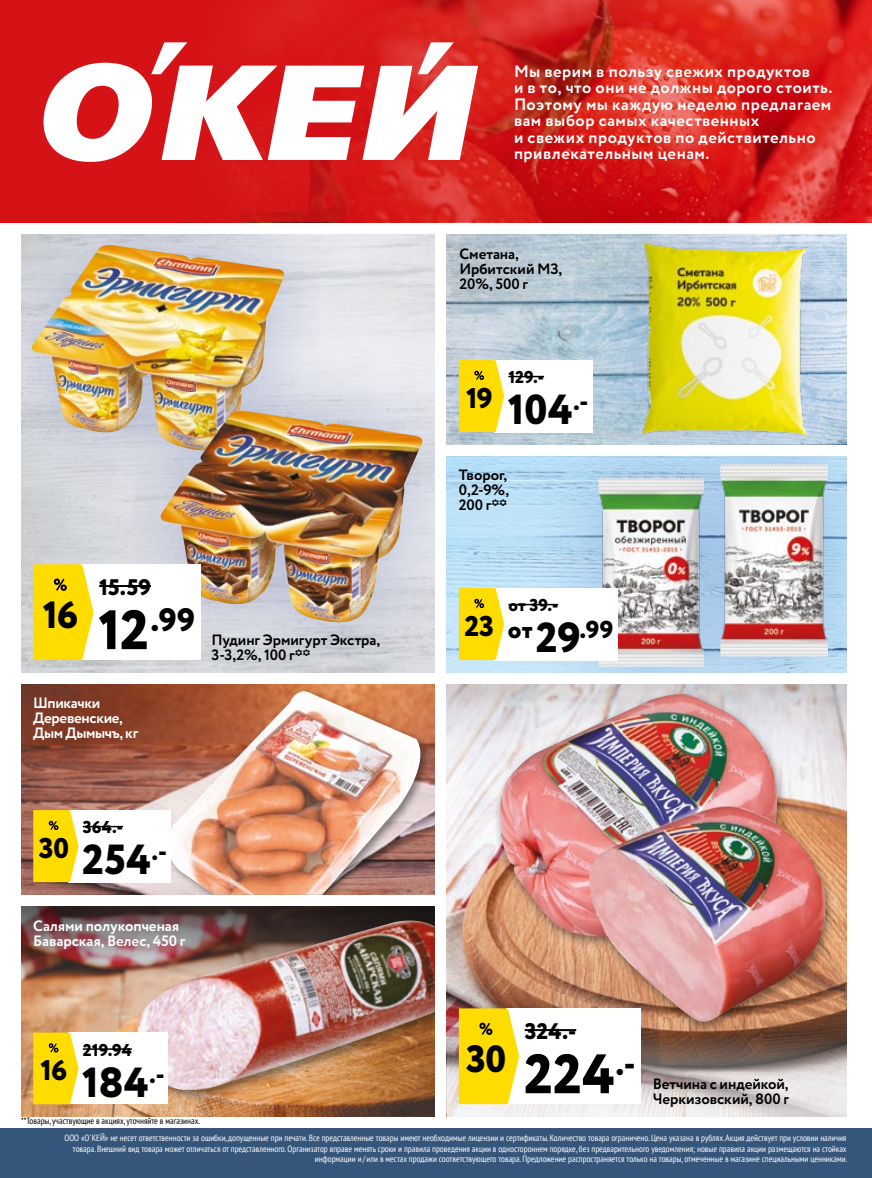
<style>
.page{position:relative;width:872px;height:1178px;background:#fff}
.page>*{position:absolute;margin:0;border:0;box-sizing:border-box;transform-origin:0 0}
.t1{font:800 55.5px "Circe";color:#000}
.t2{font:800 42px "Circe";letter-spacing:.005em;color:#000}
.t3{font:800 37.95px "Circe";color:#000}
.t4{font:800 32.4px "Circe";color:#000}
.t5{font:800 28.5px "Circe";letter-spacing:-.02em;color:#000}
.t6{font:800 24.45px "Circe";color:#000}
.t7{font:800 22.5px "Circe";color:#000}
.t8{font:800 17.1px "Circe";letter-spacing:.005em;color:#000}
.t9{font:700 16.5px/16.5px "Circe";letter-spacing:.03em;color:#fff}
.t10{font:700 15px/15px "Circe";letter-spacing:-.005em;color:#000}
.t11{font:700 15px/15px "Circe";letter-spacing:-.015em;color:#fff}
.t12{font:condensed 9px/10.5px "PT Sans";color:#fff;text-align:right}
.t13{font:condensed 9px "PT Sans";color:#000}
.s1{font-size:55.5px}
.s2{font-size:42px}
</style>
<div class="page">
<img style="left:21px;top:990px;width:414px;height:126px">
<img style="left:21px;top:684px;width:414px;height:210px">
<img style="left:447px;top:684px;width:399px;height:336px">
<img style="left:447px;top:234px;width:130px;height:210px">
<img style="left:447px;top:456px;width:84px;height:216px">
<svg style="left:447px;top:1020px;width:399px;height:96px;background:#b4a8a4"></svg>
<img style="left:21px;top:906px;width:414px;height:84px">
<div style="left:21px;top:234px;width:298px;height:284px;background:#455ba6;opacity:.3"></div>
<img style="left:32px;top:245px;width:252px;height:211px">
<div style="left:132px;top:342px;width:303px;height:330px;background:#455ba6;opacity:.3"></div>
<img style="left:161px;top:410px;width:261px;height:217px">
<div style="left:577px;top:234px;width:269px;height:210px;background:#455ba6;opacity:.3"></div>
<img style="left:642px;top:243px;width:163px;height:192px">
<div style="left:164px;top:687px;width:266px;height:208px;background:#000;opacity:.42"></div>
<img style="left:168px;top:691px;width:252px;height:204px">
<div style="left:531px;top:456px;width:240px;height:216px;background:#455ba6;opacity:.3"></div>
<img style="left:598px;top:477px;width:54px;height:190px">
<div style="left:652px;top:456px;width:194px;height:216px;background:#455ba6;opacity:.3"></div>
<img style="left:720px;top:463px;width:107px;height:193px">
<div style="left:133px;top:916px;width:302px;height:187px;background:#000;opacity:.45"></div>
<img style="left:132px;top:920px;width:303px;height:174px">
<div style="left:492px;top:689px;width:344px;height:345px;background:#000;opacity:.44"></div>
<img style="left:494px;top:694px;width:332px;height:333px">
<div style="left:0;top:1128px;width:872px;height:50px;background:#35557b"></div>
<div style="left:494px;top:360px;width:99px;height:72px;background:#fff"></div>
<hr style="left:508px;top:376px;width:36px;height:1px;background:#000">
<svg style="left:459px;top:360px;width:45px;height:72px;background:#fbdc17"></svg>
<div style="left:69px;top:1032px;width:99px;height:72px;background:#fff"></div>
<hr style="left:83px;top:1048px;width:49px;height:2px;background:#000">
<svg style="left:33px;top:1032px;width:45px;height:72px;background:#fada16"></svg>
<div style="left:69px;top:810px;width:102px;height:72px;background:#fff"></div>
<hr style="left:83px;top:826px;width:40px;height:1px;background:#000">
<svg style="left:33px;top:810px;width:45px;height:72px;background:#fadb15"></svg>
<div style="left:494px;top:588px;width:124px;height:72px;background:#fff"></div>
<hr style="left:508px;top:604px;width:50px;height:1px;background:#000">
<svg style="left:459px;top:588px;width:45px;height:72px;background:#fbdc17"></svg>
<div style="left:80px;top:564px;width:121px;height:96px;background:#fff"></div>
<hr style="left:99px;top:585px;width:52px;height:2px;background:#000">
<svg style="left:33px;top:564px;width:60px;height:96px;background:#fbdb17"></svg>
<div style="left:506px;top:1008px;width:134px;height:96px;background:#fff"></div>
<hr style="left:525px;top:1029px;width:51px;height:2px;background:#000">
<svg style="left:459px;top:1008px;width:60px;height:96px;background:#fbdb17"></svg>
<img style="left:703px;top:0;width:169px;height:222px">
<svg style="left:0;top:0;width:703px;height:222px;background:#d21d1c"></svg>
<svg style="left:38px;top:42px;width:440px;height:121px"></svg>
<h3 class="t9" style="left:514px;top:64px;width:320px">Мы верим в пользу свежих продуктов<br>и в то, что они не должны дорого стоить.<br>Поэтому мы каждую неделю предлагаем вам выбор самых качественных<br>и свежих продуктов по действительно привлекательным ценам.</h3>
<h3 class="t10" style="left:459px;top:247px;width:104px">Сметана,<br>Ирбитский МЗ,<br>20%, 500 г</h3>
<h3 class="t5" style="left:466px;top:379px;width:28px">19</h3>
<h3 class="t8" style="left:508px;top:366px;width:37px">129.-</h3>
<h2 class="t2" style="left:508px;top:381px;width:82px">104<sup>.-</sup></h2>
<h3 class="t3" style="left:43px;top:589px;width:37px">16</h3>
<h3 class="t7" style="left:99px;top:572px;width:53px">15.59</h3>
<h3 class="t4" style="left:98px;top:598px;width:98px"><span class="s1">12</span>.99</h3>
<h3 class="t11" style="left:33px;top:696px;width:107px">Шпикачки<br>Деревенские,<br>Дым Дымычъ, кг</h3>
<h3 class="t10" style="left:211px;top:633px;width:170px">Пудинг Эрмигурт Экстра,<br>3-3,2%, 100 г**</h3>
<h3 class="t5" style="left:39px;top:829px;width:32px">30</h3>
<h3 class="t8" style="left:83px;top:816px;width:42px">364.-</h3>
<h2 class="t2" style="left:82px;top:831px;width:86px">254<sup>.-</sup></h2>
<h3 class="t11" style="left:33px;top:919px;width:154px">Салями полукопченая<br>Баварская, Велес, 450 г</h3>
<h3 class="t10" style="left:459px;top:468px;width:52px">Творог,<br>0,2-9%,<br>200 г**</h3>
<h3 class="t5" style="left:464px;top:607px;width:31px">23</h3>
<h3 class="t8" style="left:508px;top:594px;width:51px">от 39.-</h3>
<h3 class="t6" style="left:508px;top:613px;width:107px">от<span class="s2">29</span>.99</h3>
<h3 class="t7" style="left:525px;top:1016px;width:53px">324.-</h3>
<h3 class="t8" style="left:83px;top:1038px;width:51px">219.94</h3>
<h3 class="t3" style="left:466px;top:1033px;width:42px">30</h3>
<h1 class="t1" style="left:524px;top:1036px;width:113px">224<sup>.-</sup></h1>
<h3 class="t5" style="left:41px;top:1051px;width:28px">16</h3>
<h2 class="t2" style="left:82px;top:1054px;width:84px">184<sup>.-</sup></h2>
<h3 class="t10" style="left:652px;top:1077px;width:138px">Ветчина с индейкой,<br>Черкизовский, 800 г</h3>
<p class="t12" style="left:64px;top:1132px;width:784px">ООО «О´КЕЙ» не несет ответственности за ошибки, допущенные при печати. Все представленные товары имеют необходимые лицензии и сертификаты. Количество товара ограничено. Цена указана в рублях. Акция действует при условии наличия товара. Внешний вид товара может отличаться от представленного. Организатор вправе менять сроки и правила проведения акции в одностороннем порядке, без предварительного уведомления; новые правила акции размещаются на стойках информации и / или в местах продажи соответствующего товара. Предложение распространяется только на товары, отмеченные в магазине специальными ценниками.</p>
<p class="t13" style="left:21px;top:1115px;width:180px">**Товары, участвующие в акциях, уточняйте в магазинах.</p>
</div>
